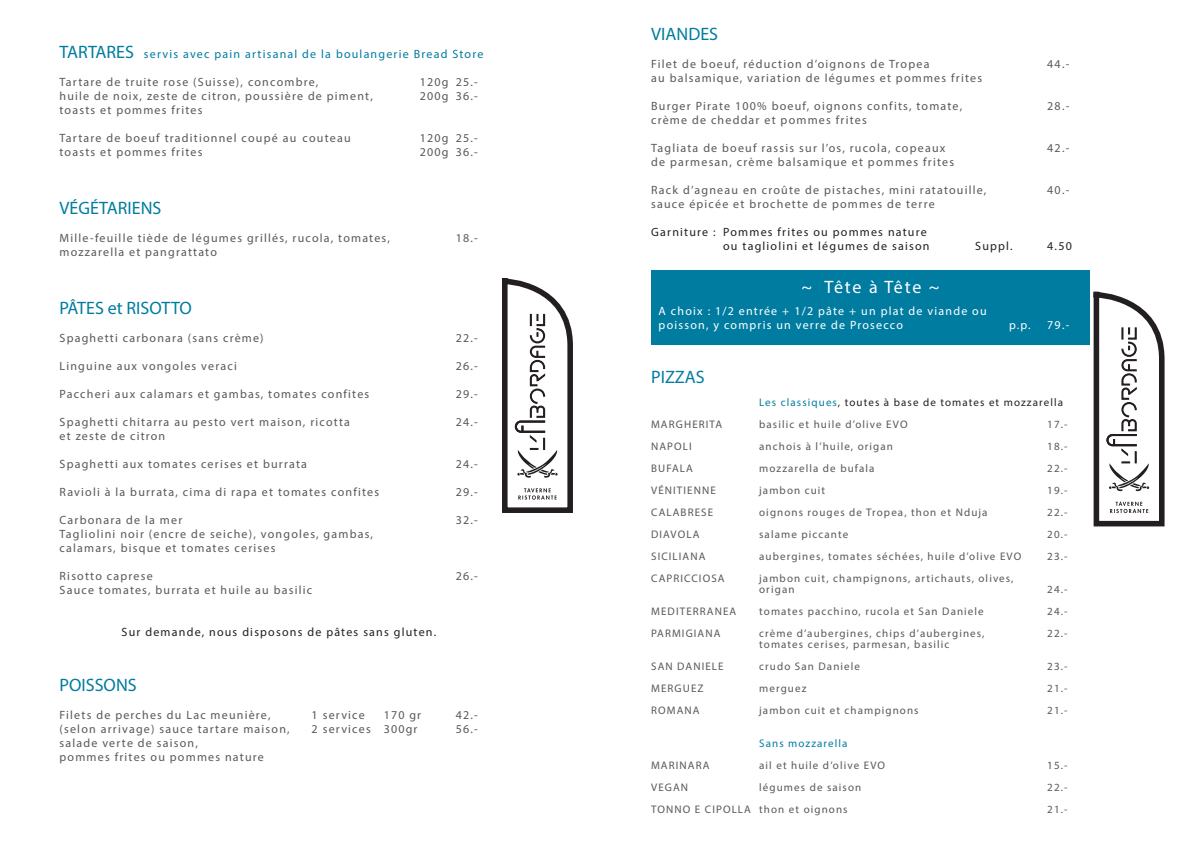
<style>
.page{position:relative;width:1191px;height:842px;background:#fff}
.page>*{position:absolute;margin:0;border:0;box-sizing:border-box;transform-origin:0 0}
.t1{font:18px "Myriad Pro";color:#007ca1}
.t2{font:18px "Myriad Pro";letter-spacing:.095em;color:#fff}
.t3{font:12px "Myriad Pro";letter-spacing:.1em;color:#57585a}
.t4{font:12px "Myriad Pro";letter-spacing:.1em;color:#231f20}
.t5{font:12px "Myriad Pro";letter-spacing:.1em;color:#fff}
.t6{font:12px "Myriad Pro";letter-spacing:.1em;color:#007ca1}
.t7{font:11px "Myriad Pro";letter-spacing:.1em;color:#57585a}
.t8{font:11px "Myriad Pro";letter-spacing:.1em;color:#231f20}
.t9{font:11px "Myriad Pro";letter-spacing:.1em;color:#007ca1}
.s1{font-size:18px}
.s2{color:#007ca1}
</style>
<div class="page">
<svg style="left:501px;top:278px;width:72px;height:235px"></svg>
<svg style="left:1093px;top:291px;width:72px;height:236px"></svg>
<div style="left:651px;top:270px;width:439px;height:75px;background:#007ca1"></div>
<p class="t6" style="left:60px;top:47px;width:425px"><span class="s1">TARTARES</span> servis avec pain artisanal de la boulangerie Bread Store</p>
<p class="t3" style="left:60px;top:75px;width:260px">Tartare de truite rose (Suisse), concombre,</p>
<p class="t3" style="left:420px;top:75px;width:60px">120g 25.-</p>
<p class="t3" style="left:60px;top:89px;width:315px">huile de noix, zeste de citron, poussière de piment,</p>
<p class="t3" style="left:420px;top:89px;width:60px">200g 36.-</p>
<p class="t3" style="left:60px;top:103px;width:144px">toasts et pommes frites</p>
<p class="t3" style="left:60px;top:131px;width:293px">Tartare de boeuf traditionnel coupé au couteau</p>
<p class="t3" style="left:420px;top:131px;width:60px">120g 25.-</p>
<p class="t3" style="left:60px;top:145px;width:144px">toasts et pommes frites</p>
<p class="t3" style="left:420px;top:145px;width:60px">200g 36.-</p>
<p class="t1" style="left:60px;top:197px;width:103px">VÉGÉTARIENS</p>
<p class="t3" style="left:60px;top:231px;width:332px">Mille-feuille tiède de légumes grillés, rucola, tomates,</p>
<p class="t3" style="left:456px;top:231px;width:24px">18.-</p>
<p class="t3" style="left:60px;top:245px;width:159px">mozzarella et pangrattato</p>
<p class="t1" style="left:60px;top:297px;width:134px">PÂTES et RISOTTO</p>
<p class="t3" style="left:60px;top:331px;width:206px">Spaghetti carbonara (sans crème)</p>
<p class="t3" style="left:456px;top:331px;width:24px">22.-</p>
<p class="t3" style="left:60px;top:359px;width:179px">Linguine aux vongoles veraci</p>
<p class="t3" style="left:456px;top:359px;width:24px">26.-</p>
<p class="t3" style="left:60px;top:387px;width:311px">Paccheri aux calamars et gambas, tomates confites</p>
<p class="t3" style="left:456px;top:387px;width:24px">29.-</p>
<p class="t3" style="left:60px;top:415px;width:292px">Spaghetti chitarra au pesto vert maison, ricotta</p>
<p class="t3" style="left:456px;top:415px;width:24px">24.-</p>
<p class="t3" style="left:60px;top:429px;width:107px">et zeste de citron</p>
<p class="t3" style="left:60px;top:457px;width:249px">Spaghetti aux tomates cerises et burrata</p>
<p class="t3" style="left:456px;top:457px;width:24px">24.-</p>
<p class="t3" style="left:60px;top:485px;width:321px">Ravioli à la burrata, cima di rapa et tomates confites</p>
<p class="t3" style="left:456px;top:485px;width:24px">29.-</p>
<p class="t3" style="left:60px;top:513px;width:124px">Carbonara de la mer</p>
<p class="t3" style="left:456px;top:513px;width:24px">32.-</p>
<p class="t3" style="left:60px;top:527px;width:315px">Tagliolini noir (encre de seiche), vongoles, gambas,</p>
<p class="t3" style="left:60px;top:541px;width:217px">calamars, bisque et tomates cerises</p>
<p class="t3" style="left:60px;top:569px;width:95px">Risotto caprese</p>
<p class="t3" style="left:456px;top:569px;width:24px">26.-</p>
<p class="t3" style="left:60px;top:583px;width:254px">Sauce tomates, burrata et huile au basilic</p>
<p class="t4" style="left:122px;top:625px;width:316px">Sur demande, nous disposons de pâtes sans gluten.</p>
<p class="t1" style="left:60px;top:674px;width:79px">POISSONS</p>
<p class="t3" style="left:60px;top:708px;width:212px">Filets de perches du Lac meunière,</p>
<p class="t3" style="left:312px;top:708px;width:55px">1 service</p>
<p class="t3" style="left:384px;top:708px;width:39px">170 gr</p>
<p class="t3" style="left:456px;top:708px;width:24px">42.-</p>
<p class="t3" style="left:60px;top:722px;width:232px">(selon arrivage) sauce tartare maison,</p>
<p class="t3" style="left:312px;top:722px;width:107px">2 services 300gr</p>
<p class="t3" style="left:456px;top:722px;width:24px">56.-</p>
<p class="t3" style="left:60px;top:736px;width:140px">salade verte de saison,</p>
<p class="t3" style="left:60px;top:750px;width:206px">pommes frites ou pommes nature</p>
<p class="t1" style="left:651px;top:23px;width:68px">VIANDES</p>
<p class="t3" style="left:651px;top:56px;width:280px">Filet de boeuf, réduction d’oignons de Tropea</p>
<p class="t3" style="left:1047px;top:56px;width:24px">44.-</p>
<p class="t3" style="left:651px;top:70px;width:332px">au balsamique, variation de légumes et pommes frites</p>
<p class="t3" style="left:651px;top:98px;width:312px">Burger Pirate 100% boeuf, oignons confits, tomate,</p>
<p class="t3" style="left:1047px;top:98px;width:24px">28.-</p>
<p class="t3" style="left:651px;top:112px;width:217px">crème de cheddar et pommes frites</p>
<p class="t3" style="left:651px;top:140px;width:296px">Tagliata de boeuf rassis sur l’os, rucola, copeaux</p>
<p class="t3" style="left:1047px;top:140px;width:24px">42.-</p>
<p class="t3" style="left:651px;top:154px;width:304px">de parmesan, crème balsamique et pommes frites</p>
<p class="t3" style="left:651px;top:182px;width:337px">Rack d’agneau en croûte de pistaches, mini ratatouille,</p>
<p class="t3" style="left:1047px;top:182px;width:24px">40.-</p>
<p class="t3" style="left:651px;top:196px;width:285px">sauce épicée et brochette de pommes de terre</p>
<p class="t4" style="left:651px;top:224px;width:277px">Garniture : Pommes frites ou pommes nature</p>
<p class="t4" style="left:723px;top:238px;width:208px">ou tagliolini et légumes de saison</p>
<p class="t4" style="left:975px;top:238px;width:39px">Suppl.</p>
<p class="t4" style="left:1047px;top:238px;width:26px">4.50</p>
<p class="t2" style="left:801px;top:276px;width:139px">~ Tête à Tête ~</p>
<p class="t5" style="left:658px;top:304px;width:329px">A choix : 1/2 entrée + 1/2 pâte + un plat de viande ou</p>
<p class="t5" style="left:658px;top:318px;width:246px">poisson, y compris un verre de Prosecco</p>
<p class="t5" style="left:1009px;top:318px;width:23px">p.p.</p>
<p class="t5" style="left:1047px;top:318px;width:24px">79.-</p>
<p class="t1" style="left:651px;top:366px;width:55px">PIZZAS</p>
<p class="t8" style="left:759px;top:395px;width:305px"><span class="s2">Les classiques</span>, toutes à base de tomates et mozzarella</p>
<p class="t7" style="left:651px;top:417px;width:72px">MARGHERITA</p>
<p class="t7" style="left:759px;top:417px;width:150px">basilic et huile d’olive EVO</p>
<p class="t7" style="left:1047px;top:417px;width:22px">17.-</p>
<p class="t7" style="left:651px;top:439px;width:42px">NAPOLI</p>
<p class="t7" style="left:759px;top:439px;width:135px">anchois à l’huile, origan</p>
<p class="t7" style="left:1047px;top:439px;width:22px">18.-</p>
<p class="t7" style="left:651px;top:461px;width:43px">BUFALA</p>
<p class="t7" style="left:759px;top:461px;width:117px">mozzarella de bufala</p>
<p class="t7" style="left:1047px;top:461px;width:22px">22.-</p>
<p class="t7" style="left:651px;top:483px;width:66px">VÉNITIENNE</p>
<p class="t7" style="left:759px;top:483px;width:68px">jambon cuit</p>
<p class="t7" style="left:1047px;top:483px;width:22px">19.-</p>
<p class="t7" style="left:651px;top:505px;width:64px">CALABRESE</p>
<p class="t7" style="left:759px;top:505px;width:230px">oignons rouges de Tropea, thon et Nduja</p>
<p class="t7" style="left:1047px;top:505px;width:22px">22.-</p>
<p class="t7" style="left:651px;top:527px;width:50px">DIAVOLA</p>
<p class="t7" style="left:759px;top:527px;width:91px">salame piccante</p>
<p class="t7" style="left:1047px;top:527px;width:22px">20.-</p>
<p class="t7" style="left:651px;top:549px;width:56px">SICILIANA</p>
<p class="t7" style="left:759px;top:549px;width:264px">aubergines, tomates séchées, huile d’olive EVO</p>
<p class="t7" style="left:1047px;top:549px;width:22px">23.-</p>
<p class="t7" style="left:651px;top:571px;width:75px">CAPRICCIOSA</p>
<p class="t7" style="left:759px;top:571px;width:256px">jambon cuit, champignons, artichauts, olives,</p>
<p class="t7" style="left:759px;top:582px;width:37px">origan</p>
<p class="t7" style="left:1047px;top:582px;width:22px">24.-</p>
<p class="t7" style="left:651px;top:604px;width:87px">MEDITERRANEA</p>
<p class="t7" style="left:759px;top:604px;width:226px">tomates pacchino, rucola et San Daniele</p>
<p class="t7" style="left:1047px;top:604px;width:22px">24.-</p>
<p class="t7" style="left:651px;top:626px;width:71px">PARMIGIANA</p>
<p class="t7" style="left:759px;top:626px;width:227px">crème d’aubergines, chips d’aubergines,</p>
<p class="t7" style="left:1047px;top:626px;width:22px">22.-</p>
<p class="t7" style="left:759px;top:637px;width:192px">tomates cerises, parmesan, basilic</p>
<p class="t7" style="left:651px;top:659px;width:74px">SAN DANIELE</p>
<p class="t7" style="left:759px;top:659px;width:102px">crudo San Daniele</p>
<p class="t7" style="left:1047px;top:659px;width:22px">23.-</p>
<p class="t7" style="left:651px;top:681px;width:54px">MERGUEZ</p>
<p class="t7" style="left:759px;top:681px;width:49px">merguez</p>
<p class="t7" style="left:1047px;top:681px;width:22px">21.-</p>
<p class="t7" style="left:651px;top:703px;width:50px">ROMANA</p>
<p class="t7" style="left:759px;top:703px;width:161px">jambon cuit et champignons</p>
<p class="t7" style="left:1047px;top:703px;width:22px">21.-</p>
<p class="t9" style="left:759px;top:736px;width:90px">Sans mozzarella</p>
<p class="t7" style="left:651px;top:758px;width:60px">MARINARA</p>
<p class="t7" style="left:759px;top:758px;width:127px">ail et huile d’olive EVO</p>
<p class="t7" style="left:1047px;top:758px;width:22px">15.-</p>
<p class="t7" style="left:651px;top:780px;width:39px">VEGAN</p>
<p class="t7" style="left:759px;top:780px;width:104px">légumes de saison</p>
<p class="t7" style="left:1047px;top:780px;width:22px">22.-</p>
<p class="t7" style="left:651px;top:802px;width:198px">TONNO E CIPOLLA thon et oignons</p>
<p class="t7" style="left:1047px;top:802px;width:22px">21.-</p>
</div>
